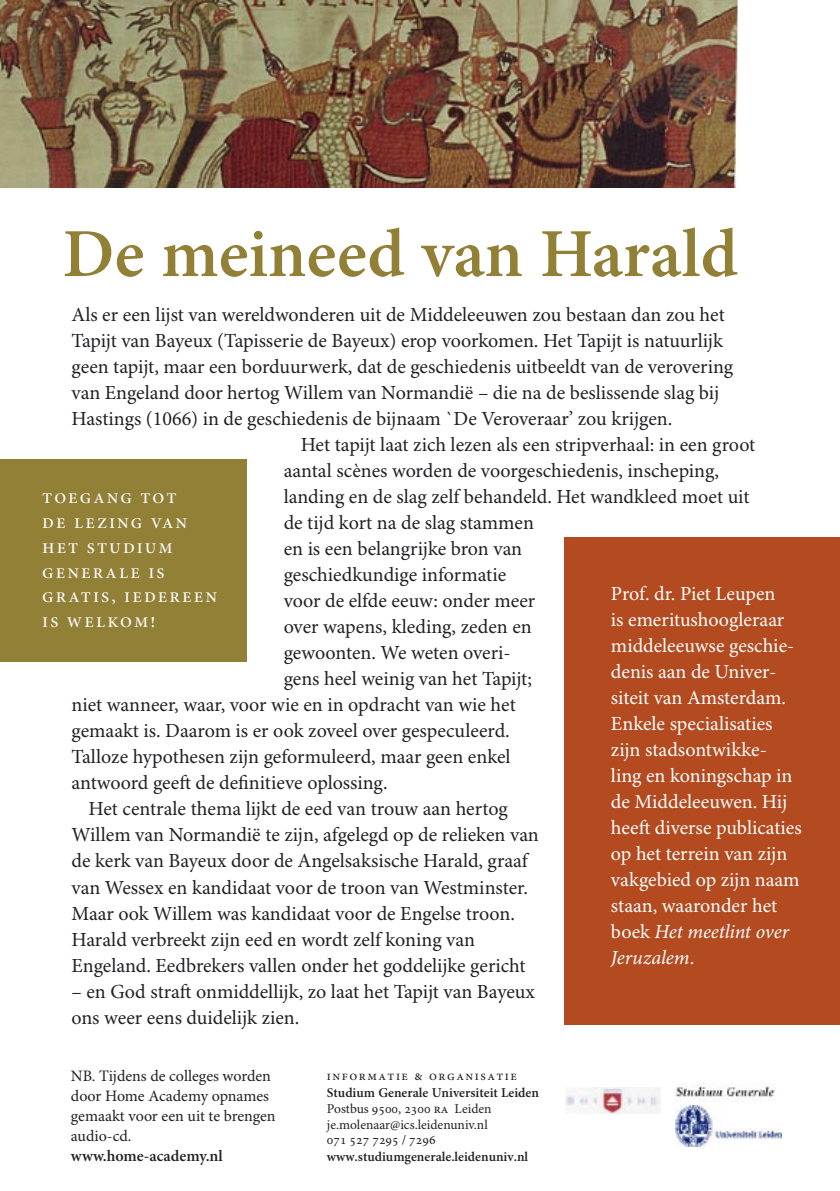
<style>
.page{position:relative;width:840px;height:1191px;background:#fff}
.page>*{position:absolute;margin:0;border:0;box-sizing:border-box;transform-origin:0 0}
.t1{font:600 68.8px "Minion Pro";color:#928037}
.t2{font:21px/25px "Minion Pro Subh";letter-spacing:.1em;color:#fff}
.t3{font:20px/26px "Minion Pro";color:#212125}
.t4{font:20px/26px "Minion Pro";color:#fff}
.t5{font:16px/20px "Minion Pro";color:#212125}
.t6{font:600 16px "Minion Pro";color:#212125}
.t7{font:13.4px/15.8px "Minion Pro";color:#212125}
.t8{font:600 13.4px "Minion Pro";color:#212125}
.s1{font-style:italic}
</style>
<div class="page">
<img style="left:675px;top:1083px;width:101px;height:17px">
<img style="left:675px;top:1105px;width:106px;height:41px">
<img style="left:565px;top:1087px;width:95px;height:26px">
<div style="left:564px;top:537px;width:275px;height:488px;background:#b44a1f"></div>
<img style="left:0;top:0;width:737px;height:187px">
<div style="left:0;top:459px;width:247px;height:203px;background:#928037"></div>
<h1 class="t1" style="left:62px;top:213px;width:676px">De meineed van Harald</h1>
<p class="t3" style="left:71px;top:303px;width:654px">Als er een lijst van wereldwonderen uit de Middeleeuwen zou bestaan dan zou het</p>
<p class="t3" style="left:71px;top:329px;width:652px">Tapijt van Bayeux (Tapisserie de Bayeux) erop voorkomen. Het Tapijt is natuurlijk</p>
<p class="t3" style="left:71px;top:355px;width:663px">geen tapijt, maar een borduurwerk, dat de geschiedenis uitbeeldt van de verovering</p>
<p class="t3" style="left:71px;top:381px;width:648px">van Engeland door hertog Willem van Normandië – die na de beslissende slag bij</p>
<p class="t3" style="left:71px;top:407px;width:602px">Hastings (1066) in de geschiedenis de bijnaam `De Veroveraar’ zou krijgen.</p>
<p class="t3" style="left:300px;top:433px;width:456px">Het tapijt laat zich lezen als een stripverhaal: in een groot</p>
<p class="t3" style="left:283px;top:459px;width:436px">aantal scènes worden de voorgeschiedenis, inscheping,</p>
<p class="t3" style="left:283px;top:485px;width:467px">landing en de slag zelf behandeld. Het wandkleed moet uit</p>
<p class="t3" style="left:283px;top:511px;width:252px">de tijd kort na de slag stammen</p>
<p class="t3" style="left:283px;top:537px;width:240px">en is een belangrijke bron van</p>
<p class="t3" style="left:283px;top:563px;width:224px">geschiedkundige informatie</p>
<p class="t3" style="left:283px;top:589px;width:253px">voor de elfde eeuw: onder meer</p>
<p class="t3" style="left:283px;top:615px;width:249px">over wapens, kleding, zeden en</p>
<p class="t3" style="left:283px;top:641px;width:228px">gewoonten. We weten overi-</p>
<p class="t3" style="left:283px;top:667px;width:250px">gens heel weinig van het Tapijt;</p>
<p class="t3" style="left:71px;top:693px;width:445px">niet wanneer, waar, voor wie en in opdracht van wie het</p>
<p class="t3" style="left:71px;top:719px;width:439px">gemaakt is. Daarom is er ook zoveel over gespeculeerd.</p>
<p class="t3" style="left:71px;top:745px;width:440px">Talloze hypothesen zijn geformuleerd, maar geen enkel</p>
<p class="t3" style="left:71px;top:771px;width:317px">antwoord geeft de definitieve oplossing.</p>
<p class="t3" style="left:88px;top:797px;width:420px">Het centrale thema lijkt de eed van trouw aan hertog</p>
<p class="t3" style="left:71px;top:823px;width:468px">Willem van Normandië te zijn, afgelegd op de relieken van</p>
<p class="t3" style="left:71px;top:849px;width:457px">de kerk van Bayeux door de Angelsaksische Harald, graaf</p>
<p class="t3" style="left:71px;top:875px;width:457px">van Wessex en kandidaat voor de troon van Westminster.</p>
<p class="t3" style="left:71px;top:901px;width:444px">Maar ook Willem was kandidaat voor de Engelse troon.</p>
<p class="t3" style="left:71px;top:927px;width:405px">Harald verbreekt zijn eed en wordt zelf koning van</p>
<p class="t3" style="left:71px;top:953px;width:455px">Engeland. Eedbrekers vallen onder het goddelijke gericht</p>
<p class="t3" style="left:71px;top:979px;width:464px">– en God straft onmiddellijk, zo laat het Tapijt van Bayeux ons weer eens duidelijk zien.</p>
<p class="t2" style="left:42px;top:484px;width:176px">toegang tot<br>de lezing van het studium generale is gratis, iedereen is welkom!</p>
<p class="t4" style="left:610px;top:581px;width:192px">Prof. dr. Piet Leupen<br>is emeritushoogleraar middeleeuwse geschie&shy;denis aan de Univer&shy;siteit van Amsterdam.<br>Enkele specialisaties zijn stadsontwikke&shy;ling en koningschap in de Middeleeuwen. Hij heeft diverse publicaties op het terrein van zijn vakgebied op zijn naam staan, waaronder het boek <span class="s1">Het meetlint over<br>Jeruzalem</span>.</p>
<p class="t5" style="left:71px;top:1067px;width:206px">NB. Tijdens de colleges worden door Home Academy opnames gemaakt voor een uit te brengen audio-cd.</p>
<p class="t6" style="left:71px;top:1146px;width:153px">www.home-academy.nl</p>
<p class="t7" style="left:327px;top:1068px;width:191px">informatie &amp; organisatie</p>
<p class="t8" style="left:327px;top:1084px;width:213px">Studium Generale Universiteit Leiden</p>
<p class="t7" style="left:327px;top:1101px;width:166px">Postbus 9500, 2300 ra Leiden je.molenaar@ics.leidenuniv.nl<br>071 527 7295 / 7296</p>
<p class="t8" style="left:327px;top:1148px;width:203px">www.studiumgenerale.leidenuniv.nl</p>
</div>
